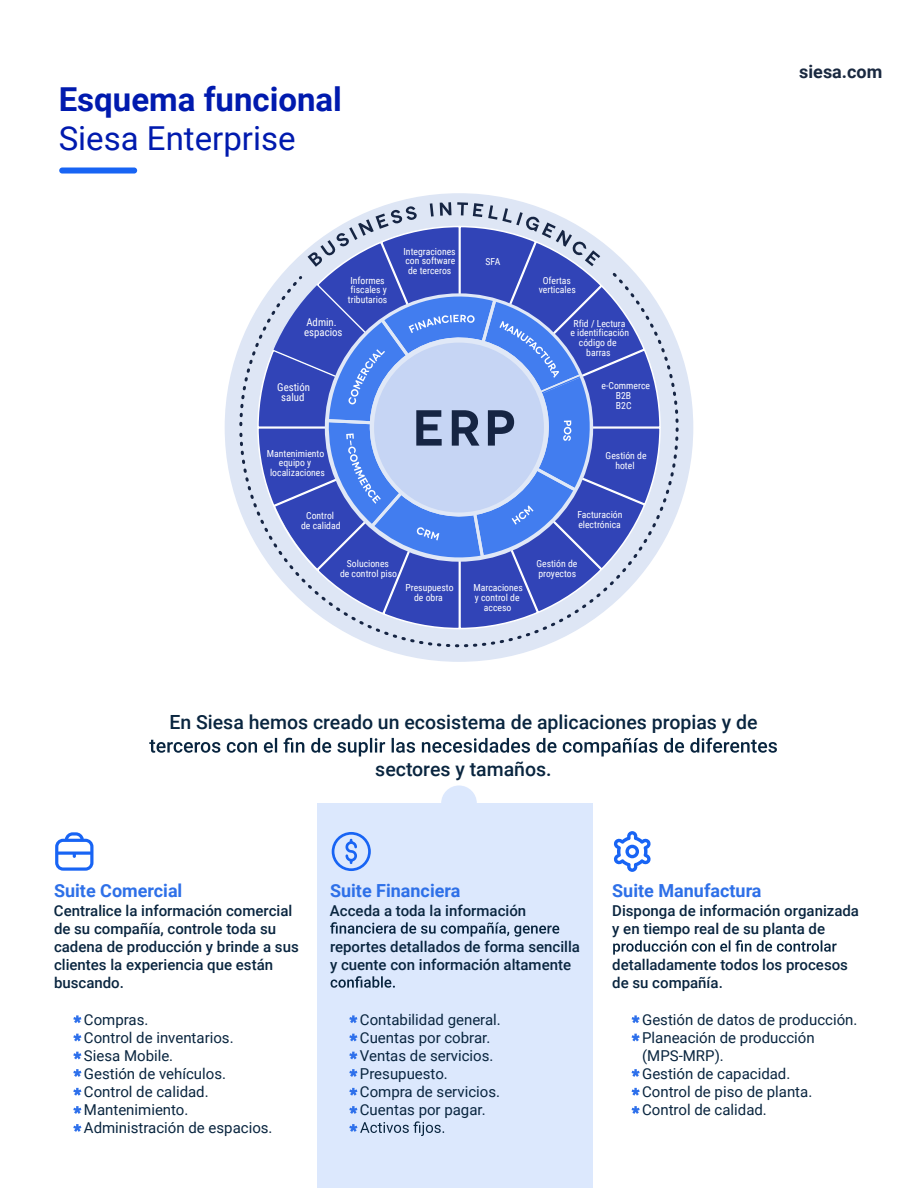
<style>
.page{position:relative;width:918px;height:1188px;background:#fff}
.page>*{position:absolute;margin:0;border:0;box-sizing:border-box;transform-origin:0 0}
.t1{font:700 33px "Roboto";color:#001aae}
.t2{font:33px "Roboto";color:#001aae}
.t3{font:500 19.5px "Roboto";color:#09253f}
.t4{font:700 18px "Roboto";color:#2e70e8}
.t5{font:700 18px "Roboto";color:#1a2940}
.t6{font:15px/18px "Roboto";color:#09253f}
.t7{font:500 15px/18px "Roboto";color:#09253f}
.t8{font:10.8px/9.8px "Roboto Condensed";color:#fff}
.t9{font:9.75px/9.8px "Roboto Condensed";color:#fff;text-align:center}
</style>
<div class="page">
<div style="left:317px;top:804px;width:276px;height:384px;background:#dce8fd"></div>
<svg style="left:330px;top:922px;width:229px;height:15px"></svg>
<svg style="left:331px;top:976px;width:64px;height:12px"></svg>
<svg style="left:613px;top:940px;width:224px;height:15px"></svg>
<svg style="left:349px;top:1015px;width:8px;height:8px"></svg>
<svg style="left:73px;top:1015px;width:8px;height:8px"></svg>
<svg style="left:632px;top:1015px;width:8px;height:8px"></svg>
<svg style="left:349px;top:1034px;width:8px;height:7px"></svg>
<svg style="left:73px;top:1034px;width:8px;height:7px"></svg>
<svg style="left:632px;top:1034px;width:8px;height:7px"></svg>
<svg style="left:349px;top:1052px;width:8px;height:7px"></svg>
<svg style="left:73px;top:1052px;width:8px;height:7px"></svg>
<svg style="left:349px;top:1069px;width:8px;height:8px"></svg>
<svg style="left:73px;top:1069px;width:8px;height:8px"></svg>
<svg style="left:632px;top:1069px;width:8px;height:8px"></svg>
<svg style="left:349px;top:1088px;width:8px;height:8px"></svg>
<svg style="left:73px;top:1088px;width:8px;height:8px"></svg>
<svg style="left:632px;top:1088px;width:8px;height:8px"></svg>
<svg style="left:349px;top:1106px;width:8px;height:8px"></svg>
<svg style="left:73px;top:1106px;width:8px;height:8px"></svg>
<svg style="left:632px;top:1106px;width:8px;height:8px"></svg>
<svg style="left:349px;top:1121px;width:95px;height:15px"></svg>
<svg style="left:73px;top:1124px;width:8px;height:8px"></svg>
<svg style="left:149px;top:738px;width:628px;height:19px"></svg>
<div style="left:59px;top:168px;width:78px;height:6px;background:#1864f4;border-radius:3px"></div>
<div style="left:441px;top:785px;width:36px;height:36px;background:#dce8fd;border-radius:50%"></div>
<svg style="left:332px;top:832px;width:39px;height:39px"></svg>
<svg style="left:614px;top:831px;width:37px;height:41px"></svg>
<svg style="left:55px;top:832px;width:38px;height:39px"></svg>
<div style="left:225px;top:193px;width:468px;height:469px;background:#dee6f5;border-radius:50%"></div>
<svg style="left:238px;top:202px;width:424px;height:428px"></svg>
<h1 class="t1" style="left:59px;top:86px;width:285px">Esquema funcional</h1>
<h1 class="t2" style="left:59px;top:124px;width:238px">Siesa Enterprise</h1>
<p class="t9" style="left:404px;top:247px;width:54px;text-align:justify">Integraciones con software de terceros</p>
<p class="t9" style="left:485px;top:258px;width:16px">SFA</p>
<p class="t9" style="left:348px;top:276px;width:41px;text-align:left">Informes fiscales y tributarios</p>
<p class="t9" style="left:539px;top:276px;width:39px">Ofertas verticales</p>
<p class="t8" style="left:304px;top:318px;width:40px">Admin. espacios</p>
<p class="t9" style="left:570px;top:319px;width:60px">Rfid / Lectura e identificación código de barras</p>
<p class="t8" style="left:277px;top:383px;width:34px;text-align:center">Gestión salud</p>
<p class="t9" style="left:602px;top:382px;width:50px">e-Commerce<br>B2B<br>B2C</p>
<p class="t9" style="left:267px;top:449px;width:60px">Mantenimiento equipo y localizaciones</p>
<p class="t9" style="left:301px;top:511px;width:41px">Control de calidad</p>
<p class="t9" style="left:340px;top:560px;width:59px">Soluciones<br>de control piso</p>
<p class="t9" style="left:406px;top:584px;width:49px">Presupuesto de obra</p>
<p class="t9" style="left:474px;top:584px;width:51px">Marcaciones y control de acceso</p>
<p class="t9" style="left:606px;top:452px;width:42px">Gestión de hotel</p>
<p class="t9" style="left:578px;top:510px;width:46px;text-align:left">Facturación electrónica</p>
<p class="t9" style="left:536px;top:560px;width:42px;text-align:left">Gestión de proyectos</p>
<p class="t5" style="left:799px;top:64px;width:85px">siesa.com</p>
<h2 class="t3" style="left:169px;top:714px;width:590px">En Siesa hemos creado un ecosistema de aplicaciones propias y de</h2>
<h2 class="t3" style="left:375px;top:761px;width:178px">sectores y tamaños.</h2>
<p class="t4" style="left:54px;top:883px;width:130px">Suite Comercial</p>
<p class="t4" style="left:330px;top:883px;width:132px">Suite Financiera</p>
<p class="t4" style="left:612px;top:883px;width:151px">Suite Manufactura</p>
<p class="t7" style="left:54px;top:902px;width:246px">Centralice la información comercial de su compañía, controle toda su cadena de producción y brinde a sus clientes la experiencia que están buscando.</p>
<p class="t7" style="left:330px;top:902px;width:198px">Acceda a toda la información</p>
<p class="t7" style="left:330px;top:938px;width:252px">reportes detallados de forma sencilla y cuente con información altamente</p>
<p class="t7" style="left:612px;top:902px;width:248px">Disponga de información organizada y en tiempo real de su planta de</p>
<p class="t7" style="left:612px;top:956px;width:237px">detalladamente todos los procesos de su compañía.</p>
<p class="t6" style="left:84px;top:1012px;width:190px">Compras.<br>Control de inventarios.<br>Siesa Mobile.<br>Gestión de vehículos.<br>Control de calidad.<br>Mantenimiento.<br>Administración de espacios.</p>
<p class="t6" style="left:642px;top:1012px;width:217px">Gestión de datos de producción.<br>Planeación de producción (MPS-MRP).<br>Gestión de capacidad.<br>Control de piso de planta.<br>Control de calidad.</p>
<p class="t6" style="left:360px;top:1012px;width:142px">Contabilidad general.<br>Cuentas por cobrar.<br>Ventas de servicios.<br>Presupuesto.<br>Compra de servicios.<br>Cuentas por pagar.</p>
</div>
